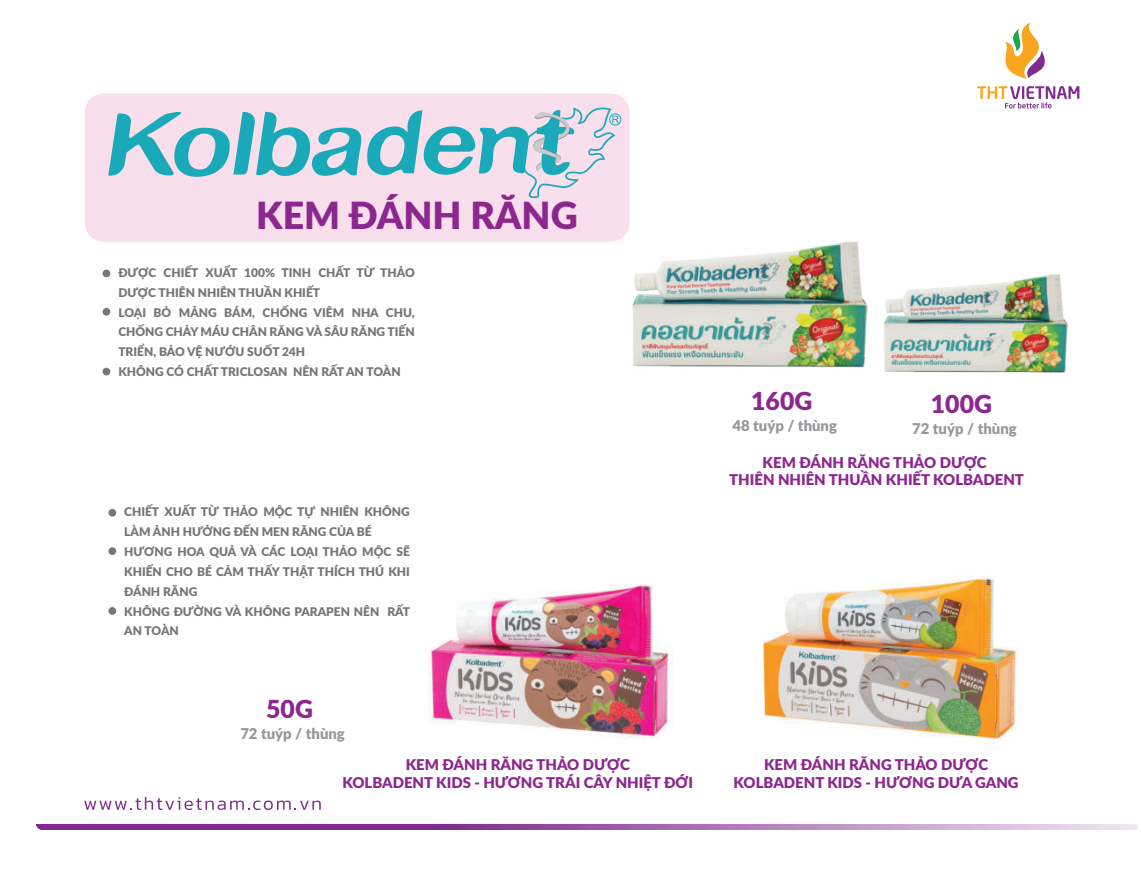
<style>
.page{position:relative;width:1141px;height:869px;background:#fff}
.page>*{position:absolute;margin:0;border:0;box-sizing:border-box;transform-origin:0 0}
.t1{font:900 37.45px "Lato";color:#8c278f}
.t2{font:900 24.85px "Lato";color:#8c278f}
.t3{font:900 14.88px/17.8px "Lato";color:#8c278f;text-align:center}
.t4{font:900 14.88px "Lato";color:#95979a}
.t5{font:900 11.9px/19.8px "Lato";color:#757679}
</style>
<div class="page">
<svg style="left:84px;top:797px;width:237px;height:12px"></svg>
<svg style="left:36px;top:824px;width:1101px;height:5px;background:#a366ad"></svg>
<div style="left:85px;top:93px;width:545px;height:148px;background:#f8dfeb;border-radius:19px"></div>
<div style="left:103px;top:269px;width:7px;height:8px;background:#757679;border-radius:50%"></div>
<div style="left:103px;top:308px;width:7px;height:7px;background:#757679;border-radius:50%"></div>
<div style="left:103px;top:367px;width:7px;height:8px;background:#757679;border-radius:50%"></div>
<svg style="left:977px;top:86px;width:102px;height:22px"></svg>
<svg style="left:1005px;top:22px;width:40px;height:57px"></svg>
<div style="left:108px;top:508px;width:8px;height:8px;background:#757679;border-radius:50%"></div>
<div style="left:108px;top:547px;width:8px;height:7px;background:#757679;border-radius:50%"></div>
<svg style="left:108px;top:606px;width:8px;height:8px"></svg>
<img style="left:620px;top:231px;width:248px;height:137px">
<img style="left:763px;top:576px;width:253px;height:164px">
<img style="left:428px;top:584px;width:244px;height:155px">
<img style="left:884px;top:274px;width:184px;height:99px">
<svg style="left:108px;top:107px;width:513px;height:91px"></svg>
<h1 class="t1" style="left:256px;top:187px;width:323px">KEM ĐÁNH RĂNG</h1>
<p class="t5" style="left:118px;top:262px;width:298px">ĐƯỢC CHIẾT XUẤT 100% TINH CHẤT TỪ THẢO DƯỢC THIÊN NHIÊN THUẦN KHIẾT<br>LOẠI BỎ MẢNG BÁM, CHỐNG VIÊM NHA CHU, CHỐNG CHẢY MÁU CHÂN RĂNG VÀ SÂU RĂNG TIẾN TRIỂN, BẢO VỆ NƯỚU SUỐT 24H<br>KHÔNG CÓ CHẤT TRICLOSAN NÊN RẤT AN TOÀN</p>
<p class="t5" style="left:124px;top:501px;width:287px">CHIẾT XUẤT TỪ THẢO MỘC TỰ NHIÊN KHÔNG<br>LÀM ẢNH HƯỞNG ĐẾN MEN RĂNG CỦA BÉ<br>HƯƠNG HOA QUẢ VÀ CÁC LOẠI THẢO MỘC SẼ<br>KHIẾN CHO BÉ CẢM THẤY THẬT THÍCH THÚ KHI<br>ĐÁNH RĂNG<br>KHÔNG ĐƯỜNG VÀ KHÔNG PARAPEN NÊN RẤT<br>AN TOÀN</p>
<h2 class="t2" style="left:266px;top:689px;width:48px">50G</h2>
<p class="t4" style="left:240px;top:721px;width:106px">72 tuýp / thùng</p>
<h2 class="t2" style="left:751px;top:382px;width:63px">160G</h2>
<p class="t4" style="left:732px;top:414px;width:106px">48 tuýp / thùng</p>
<h2 class="t2" style="left:931px;top:385px;width:63px">100G</h2>
<p class="t4" style="left:912px;top:417px;width:106px">72 tuýp / thùng</p>
<p class="t3" style="left:729px;top:452px;width:296px">KEM ĐÁNH RĂNG THẢO DƯỢC<br>THIÊN NHIÊN THUẦN KHIẾT KOLBADENT</p>
<p class="t3" style="left:342px;top:754px;width:352px">KEM ĐÁNH RĂNG THẢO DƯỢC<br>KOLBADENT KIDS - HƯƠNG TRÁI CÂY NHIỆT ĐỚI</p>
<p class="t3" style="left:734px;top:754px;width:287px">KEM ĐÁNH RĂNG THẢO DƯỢC<br>KOLBADENT KIDS - HƯƠNG DƯA GANG</p>
</div>
